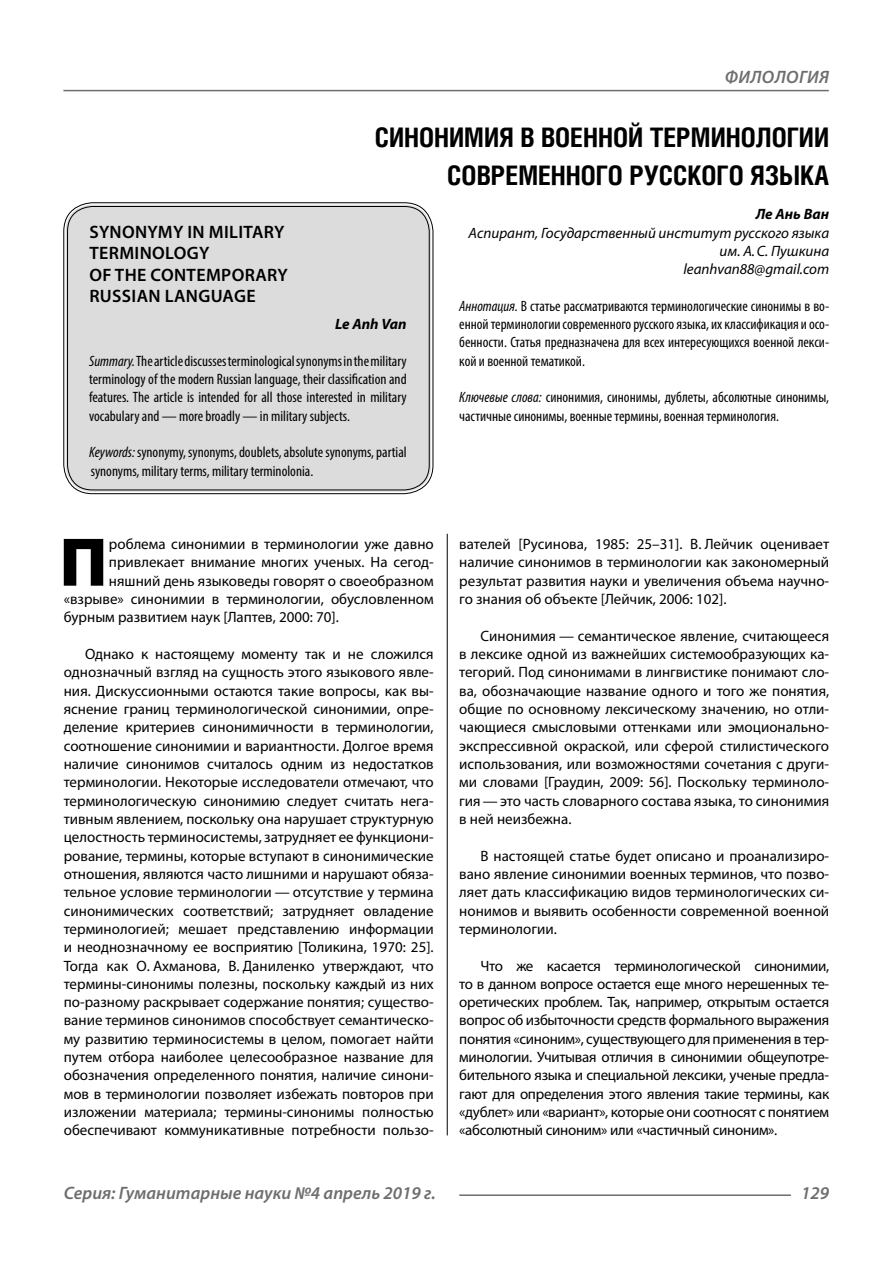
<style>
.page{position:relative;width:893px;height:1263px;background:#fff}
.page>*{position:absolute;margin:0;border:0;box-sizing:border-box;transform-origin:0 0}
.Bukvica{font:900 69.3px "Myriad Pro";color:#000}
.Header{font:700 27px/37.5px "Helios Cond";color:#000;text-align:right}
.Header-eng{font:600 18px/21.6px "Myriad Pro";letter-spacing:.02em;color:#000}
.t1{font:italic 600 18px "Myriad Pro";color:#6e6e6e}
.Normal{font:15px/18.3px "Myriad Pro";color:#000;text-align:justify}
.Annotation-eng{font:condensed 15px/18.3px "Myriad Pro";color:#000;text-align:justify}
.Annotation-rus{font:condensed 15px/18.3px "Myriad Pro";color:#000;text-align:justify}
.Bukvica-2{font:15px "Myriad Pro";color:#000}
.Author-doc{font:italic 15px/18.3px "Myriad Pro";color:#000;text-align:right}
.Author-email{font:italic 15px "Myriad Pro";color:#000}
.Author{font:italic 700 15px "Myriad Pro";color:#000}
.Author-eng{font:italic 700 15px "Myriad Pro";color:#000}
.s1{font-style:italic}
</style>
<div class="page">
<hr style="left:447px;top:128px;width:1px;height:1007px;background:#000">
<div style="left:43px;top:0;width:786px;height:534px;background:#fff"></div>
<div style="left:66px;top:205px;width:365px;height:287px;background:#dcdcdc;border-radius:27px"></div>
<div style="left:63px;top:202px;width:370px;height:292px;border:1px solid #000;border-radius:29px"></div>
<div style="left:67px;top:206px;width:363px;height:284px;border:1px solid #000;border-radius:25px"></div>
<hr style="left:63px;top:90px;width:766px;height:1px;background:#6e6e6e">
<hr style="left:459px;top:1194px;width:332px;height:2px;background:#6e6e6e">
<p class="t1" style="left:725px;top:66px;width:26px">Филология</p>
<p class="Header" style="left:375px;top:118px;width:456px">СИНОНИМИЯ В ВОЕННОЙ ТЕРМИНОЛОГИИ<br>СОВРЕМЕННОГО РУССКОГО ЯЗЫКА</p>
<p class="Author" style="left:756px;top:204px;width:75px">Ле Ань Ван</p>
<p class="Author-doc" style="left:469px;top:223px;width:362px">Аспирант, Государственный институт русского языка им. А.С. Пушкина</p>
<p class="Author-email" style="left:683px;top:260px;width:147px">leanhvan88@gmail.com</p>
<p class="Annotation-rus" style="left:459px;top:296px;width:371px"><span class="s1">Аннотация.</span> В статье рассматриваются терминологические синонимы в во&shy;енной терминологии современного русского языка, их классификация и осо&shy;бенности. Статья предназначена для всех интересующихся военной лекси&shy;кой и военной тематикой.</p>
<p class="Annotation-rus" style="left:459px;top:388px;width:371px"><span class="s1">Ключевые слова:</span> синонимия, синонимы, дублеты, абсолютные синонимы, частичные синонимы, военные термины, военная терминология.</p>
<p class="Header-eng" style="left:89px;top:220px;width:200px">SYNONYMY IN MILITARY<br>TERMINOLOGY<br>OF THE CONTEMPORARY<br>RUSSIAN LANGUAGE</p>
<p class="Author-eng" style="left:335px;top:314px;width:73px">Le Anh Van</p>
<p class="Annotation-eng" style="left:89px;top:351px;width:319px"><span class="s1">Summary.</span> The article discusses terminological synonyms in the military terminology of the modern Russian language, their classification and features. The article is intended for all those interested in military vocabulary and — more broadly — in military subjects.</p>
<p class="Annotation-eng" style="left:89px;top:443px;width:319px"><span class="s1">Keywords:</span> synonymy, synonyms, doublets, absolute synonyms, partial synonyms, military terms, military terminolonia.</p>
<p class="Bukvica" style="left:59px;top:516px;width:50px">П</p>
<p class="Bukvica-2" style="left:109px;top:535px;width:326px">роблема синонимии в терминологии уже давно</p>
<p class="Bukvica-2" style="left:109px;top:553px;width:326px">привлекает внимание многих ученых. На сегод-</p>
<p class="Bukvica-2" style="left:109px;top:571px;width:326px">няшний день языковеды говорят о своеобразном</p>
<p class="Bukvica-2" style="left:64px;top:590px;width:371px">«взрыве» синонимии в терминологии, обусловленном</p>
<p class="Bukvica-2" style="left:64px;top:608px;width:277px">бурным развитием наук [Лаптев, 2000: 70].</p>
<p class="Normal" style="left:64px;top:644px;width:371px;text-indent:21px">Однако к настоящему моменту так и не сложился однозначный взгляд на сущность этого языкового явле&shy;ния. Дискуссионными остаются такие вопросы, как вы&shy;яснение границ терминологической синонимии, опре&shy;деление критериев синонимичности в терминологии, соотношение синонимии и вариантности. Долгое время наличие синонимов считалось одним из недостатков терминологии. Некоторые исследователи отмечают, что терминологическую синонимию следует считать нега&shy;тивным явлением, поскольку она нарушает структурную целостность терминосистемы, затрудняет ее функциони&shy;рование, термины, которые вступают в синонимические отношения, являются часто лишними и нарушают обяза&shy;тельное условие терминологии — отсутствие у термина синонимических соответствий; затрудняет овладение терминологией; мешает представлению информации и неоднозначному ее восприятию [Толикина, 1970: 25].<br>Тогда как О. Ахманова, В. Даниленко утверждают, что термины-синонимы полезны, поскольку каждый из них по-разному раскрывает содержание понятия; существо&shy;вание терминов синонимов способствует семантическо&shy;му развитию терминосистемы в целом, помогает найти путем отбора наиболее целесообразное название для обозначения определенного понятия, наличие синони&shy;мов в терминологии позволяет избежать повторов при изложении материала; термины-синонимы полностью обеспечивают коммуникативные потребности пользо-</p>
<p class="Normal" style="left:459px;top:535px;width:371px">вателей [Русинова, 1985: 25–31]. В. Лейчик оценивает наличие синонимов в терминологии как закономерный результат развития науки и увеличения объема научно&shy;го знания об объекте [Лейчик, 2006: 102].</p>
<p class="Normal" style="left:459px;top:626px;width:371px;text-indent:21px">Cинонимия — семантическое явление, считающееся в лексике одной из важнейших системообразующих ка&shy;тегорий. Под синонимами в лингвистике понимают сло&shy;ва, обозначающие название одного и того же понятия, общие по основному лексическому значению, но отли&shy;чающиеся смысловыми оттенками или эмоционально&shy;экспрессивной окраской, или сферой стилистического использования, или возможностями сочетания с други&shy;ми словами [Граудин, 2009: 56]. Поскольку терминоло&shy;гия—это часть словарного состава языка, то синонимия в ней неизбежна.</p>
<p class="Normal" style="left:459px;top:846px;width:371px;text-indent:21px">В настоящей статье будет описано и проанализиро&shy;вано явление синонимии военных терминов, что позво&shy;ляет дать классификацию видов терминологических си&shy;нонимов и выявить особенности современной военной терминологии.</p>
<p class="Normal" style="left:459px;top:956px;width:371px;text-indent:21px">Что же касается терминологической синонимии, то в данном вопросе остается еще много нерешенных те&shy;оретических проблем. Так, например, открытым остается вопрос об избыточности средств формального выражения понятия «синоним», существующего для применения в тер&shy;минологии. Учитывая отличия в синонимии общеупотре&shy;бительного языка и специальной лексики, ученые предла&shy;гают для определения этого явления такие термины, как «дублет» или «вариант», которые они соотносят с понятием «абсолютный синоним» или «частичный синоним».</p>
<p class="t1" style="left:64px;top:1182px;width:373px">Серия: Гуманитарные науки №4 апрель 2019 г.</p>
<p class="t1" style="left:801px;top:1182px;width:30px">129</p>
</div>
